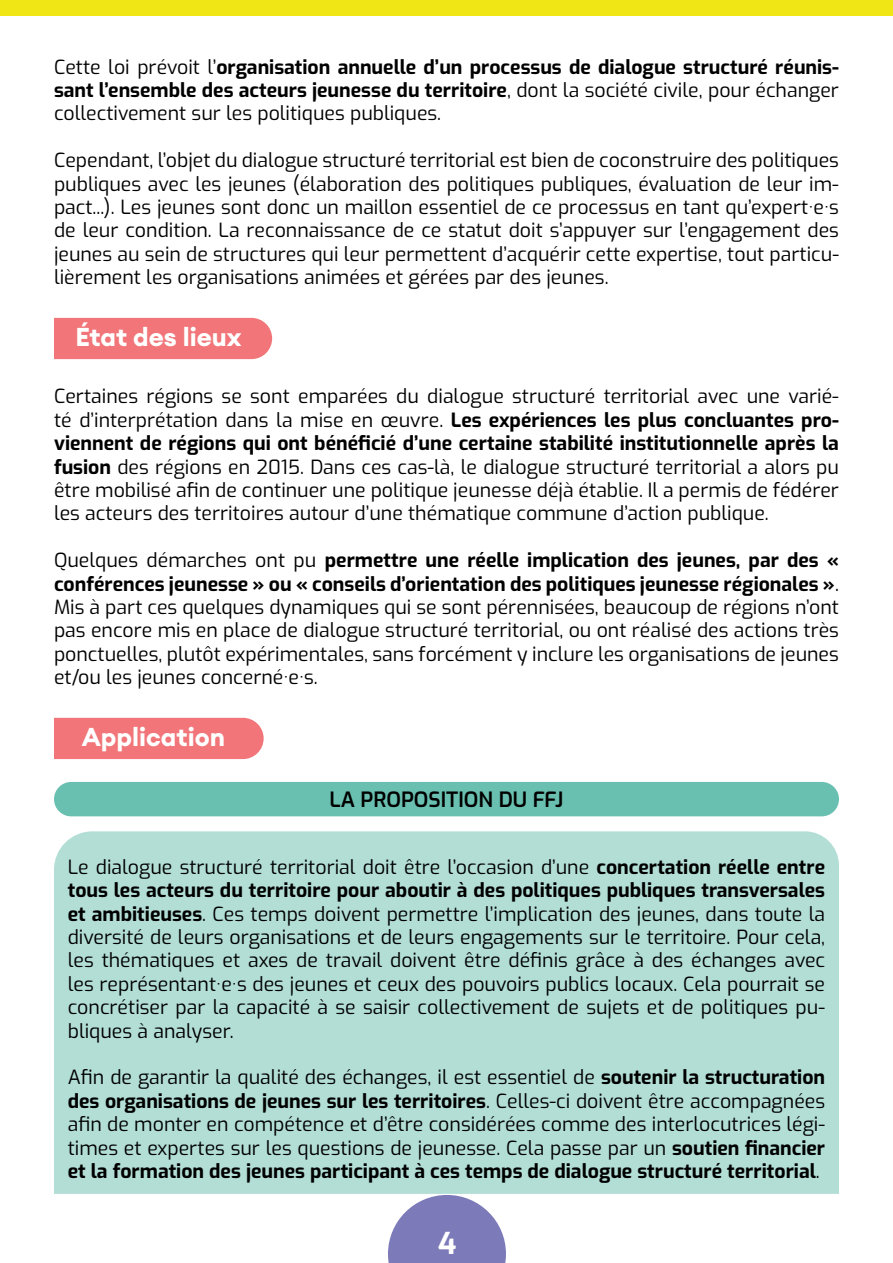
<style>
.page{position:relative;width:893px;height:1263px;background:#fff}
.page>*{position:absolute;margin:0;border:0;box-sizing:border-box;transform-origin:0 0}
.t1{font:700 30px "Exo";color:#fff}
.t2{font:700 25.5px "Euclid Circular A";color:#fff}
.t3{font:600 21px "Exo";color:#000}
.t4{font:19.5px/23.4px "Exo";color:#000;text-align:justify}
.t5{font:700 19.5px/23.4px "Exo";color:#000;text-align:justify}
.s1{font-weight:400}
.s2{font-weight:700}
</style>
<div class="page">
<svg style="left:388px;top:1195px;width:118px;height:68px"></svg>
<div style="left:0;top:0;width:893px;height:16px;background:#f1e615"></div>
<div style="left:54px;top:831px;width:785px;height:363px;background:#b2ded6"></div>
<div style="left:54px;top:318px;width:218px;height:41px;background:#f17579"></div>
<div style="left:54px;top:718px;width:210px;height:41px;background:#f17579"></div>
<div style="left:54px;top:782px;width:785px;height:34px;background:#69c0b0;border-radius:17px"></div>
<p class="t5" style="left:54px;top:54px;width:786px"><span class="s1">Cette loi prévoit l’</span>organisation annuelle d’un processus de dialogue structuré réunis&shy;sant l’ensemble des acteurs jeunesse du territoire<span class="s1">, dont la société civile, pour échanger collectivement sur les politiques publiques.</span></p>
<p class="t4" style="left:54px;top:147px;width:787px">Cependant, l’objet du dialogue structuré territorial est bien de coconstruire des politiques publiques avec les jeunes (élaboration des politiques publiques, évaluation de leur im&shy;pact...). Les jeunes sont donc un maillon essentiel de ce processus en tant qu’expert·e·s de leur condition. La reconnaissance de ce statut doit s’appuyer sur l’engagement des jeunes au sein de structures qui leur permettent d’acquérir cette expertise, tout particu&shy;lièrement les organisations animées et gérées par des jeunes.</p>
<h2 class="t2" style="left:75px;top:321px;width:168px">État des lieux</h2>
<p class="t4" style="left:54px;top:384px;width:786px">Certaines régions se sont emparées du dialogue structuré territorial avec une varié&shy;té d’interprétation dans la mise en œuvre. <span class="s2">Les expériences les plus concluantes pro&shy;viennent de régions qui ont bénéficié d’une certaine stabilité institutionnelle après la fusion</span> des régions en 2015. Dans ces cas-là, le dialogue structuré territorial a alors pu être mobilisé afin de continuer une politique jeunesse déjà établie. Il a permis de fédérer les acteurs des territoires autour d’une thématique commune d’action publique.</p>
<p class="t4" style="left:54px;top:547px;width:786px">Quelques démarches ont pu <span class="s2">permettre une réelle implication des jeunes, par des « conférences jeunesse » ou « conseils d’orientation des politiques jeunesse régionales »</span>.<br>Mis à part ces quelques dynamiques qui se sont pérennisées, beaucoup de régions n’ont pas encore mis en place de dialogue structuré territorial, ou ont réalisé des actions très ponctuelles, plutôt expérimentales, sans forcément y inclure les organisations de jeunes et/ou les jeunes concerné·e·s.</p>
<h2 class="t2" style="left:82px;top:721px;width:145px">Application</h2>
<p class="t3" style="left:329px;top:784px;width:236px">LA PROPOSITION DU FFJ</p>
<p class="t4" style="left:68px;top:854px;width:759px">Le dialogue structuré territorial doit être l’occasion d’une <span class="s2">concertation réelle entre tous les acteurs du territoire pour aboutir à des politiques publiques transversales et ambitieuses</span>. Ces temps doivent permettre l’implication des jeunes, dans toute la diversité de leurs organisations et de leurs engagements sur le territoire. Pour cela, les thématiques et axes de travail doivent être définis grâce à des échanges avec les représentant·e·s des jeunes et ceux des pouvoirs publics locaux. Cela pourrait se concrétiser par la capacité à se saisir collectivement de sujets et de politiques pu&shy;bliques à analyser.</p>
<p class="t4" style="left:68px;top:1065px;width:759px">Afin de garantir la qualité des échanges, il est essentiel de <span class="s2">soutenir la structuration des organisations de jeunes sur les territoires</span>. Celles-ci doivent être accompagnées afin de monter en compétence et d’être considérées comme des interlocutrices légi&shy;times et expertes sur les questions de jeunesse. Cela passe par un <span class="s2">soutien financier et la formation des jeunes participant à ces temps de dialogue structuré territorial</span>.</p>
<h1 class="t1" style="left:438px;top:1221px;width:20px">4</h1>
</div>
